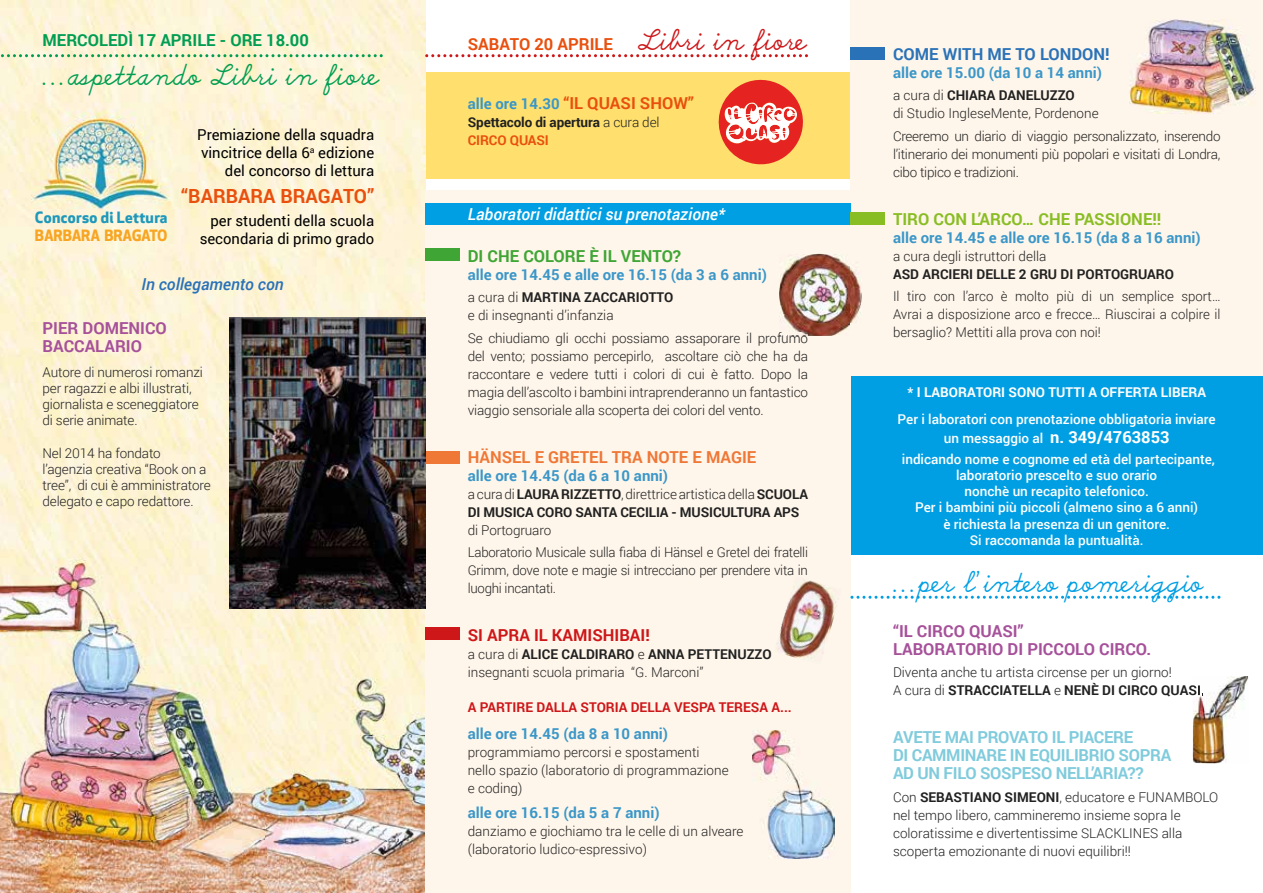
<style>
.page{position:relative;width:1263px;height:893px;background:#fff}
.page>*{position:absolute;margin:0;border:0;box-sizing:border-box;transform-origin:0 0}
.t1{font:31.5px "School Script";color:#009d52}
.t2{font:31.5px "School Script";color:#009fe3}
.t3{font:700 19.5px "Roboto";color:#e9500e}
.t4{font:700 16.5px/18px "Roboto";letter-spacing:-.02em;color:#80cbdc}
.t5{font:700 16.5px/17.5px "Roboto";color:#a6519a}
.t6{font:700 16.5px "Roboto";color:#e9500e}
.t7{font:italic 500 16.5px "Roboto";color:#fff}
.t8{font:700 16.5px "Roboto";color:#89bd24}
.t9{font:700 16.5px "Roboto";color:#ef7837}
.t10{font:700 16.5px "Roboto";color:#009d52}
.t11{font:700 16.5px "Roboto";color:#3fa535}
.t12{font:700 16.5px "Roboto";color:#cd1719}
.t13{font:700 16.5px "Roboto";color:#2a72b8}
.t14{font:italic 500 16.5px "Roboto";color:#2a72b8}
.t15{font:700 15.3px "Apex New";letter-spacing:.02em;color:#1e98bb}
.t16{font:700 15.3px "Apex New";letter-spacing:-.01em;color:#f7a522}
.t17{font:700 15px "Roboto";color:#3b97c8}
.t18{font:15px/18px "Roboto";color:#000;text-align:right}
.t19{font:300 13.5px/18px "Roboto";color:#212121}
.t20{font:500 13.5px/16.2px "Roboto";color:#fff;text-align:center}
.t21{font:700 13.5px/18px "Roboto";letter-spacing:-.01em;color:#212121}
.t22{font:300 13.5px/22.5px "Roboto";letter-spacing:-.02em;color:#212121}
.t23{font:700 13.5px "Roboto";color:#cd1719}
.t24{font:700 13.5px "Roboto";color:#fff}
.s1{font-family:"School Script";font-weight:400;font-size:31.5px;color:#cd1719}
.s2{font-size:15px;color:#3b97c8}
.s3{font-weight:300}
.s4{color:#e9500e}
.s5{font-weight:700}
.s6{font-weight:700;font-size:16.5px}
</style>
<div class="page">
<div style="left:426px;top:72px;width:424px;height:107px;background:#ffe06e"></div>
<img style="left:0;top:0;width:425px;height:893px">
<div style="left:425px;top:190px;width:425px;height:703px;background:#fff6eb"></div>
<div style="left:850px;top:0;width:413px;height:455px;background:#fff6eb"></div>
<svg style="left:0;top:54px;width:383px;height:3px"></svg>
<svg style="left:425px;top:54px;width:383px;height:3px"></svg>
<div style="left:425px;top:249px;width:34px;height:12px;background:#3fa535"></div>
<div style="left:425px;top:451px;width:34px;height:13px;background:#ef7837"></div>
<div style="left:425px;top:627px;width:34px;height:13px;background:#cd1719"></div>
<div style="left:425px;top:203px;width:425px;height:22px;background:#009fe3"></div>
<div style="left:850px;top:47px;width:34px;height:13px;background:#2a72b8"></div>
<div style="left:850px;top:212px;width:34px;height:13px;background:#89bd24"></div>
<div style="left:851px;top:376px;width:412px;height:179px;background:#009fe3"></div>
<img style="left:230px;top:317px;width:195px;height:291px">
<svg style="left:718px;top:79px;width:85px;height:86px"></svg>
<svg style="left:850px;top:596px;width:370px;height:3px"></svg>
<img style="left:32px;top:109px;width:139px;height:100px">
<img style="left:779px;top:254px;width:82px;height:82px">
<img style="left:779px;top:332px;width:29px;height:4px">
<img style="left:776px;top:579px;width:61px;height:80px">
<img style="left:1193px;top:676px;width:55px;height:87px">
<img style="left:1193px;top:683px;width:7px;height:14px">
<img style="left:1129px;top:19px;width:127px;height:94px">
<img style="left:752px;top:730px;width:82px;height:128px">
<p class="t10" style="left:43px;top:28px;width:268px">MERCOLEDÌ 17 APRILE - ORE 18.00</p>
<h1 class="t1" style="left:43px;top:56px;width:338px">...aspettando Libri in fiore</h1>
<p class="t18" style="left:197px;top:125px;width:178px">Premiazione della squadra vincitrice della 6<sup>a</sup> edizione del concorso di lettura</p>
<h2 class="t3" style="left:181px;top:182px;width:194px">“BARBARA BRAGATO”</h2>
<p class="t18" style="left:200px;top:211px;width:176px">per studenti della scuola secondaria di primo grado</p>
<p class="t14" style="left:142px;top:273px;width:144px">In collegamento con</p>
<p class="t15" style="left:35px;top:206px;width:134px">Concorso di Lettura</p>
<p class="t16" style="left:35px;top:224px;width:134px">BARBARA BRAGATO</p>
<p class="t5" style="left:43px;top:319px;width:126px">PIER DOMENICO<br>BACCALARIO</p>
<p class="t19" style="left:43px;top:363px;width:162px;line-height:16.2px">Autore di numerosi romanzi per ragazzi e albi illustrati, giornalista e sceneggiatore di serie animate.</p>
<p class="t19" style="left:43px;top:444px;width:170px;line-height:16.2px">Nel 2014 ha fondato l’agenzia creativa “Book on a tree”, di cui è amministratore delegato e capo redattore.</p>
<p class="t6" style="left:468px;top:33px;width:340px">SABATO 20 APRILE <span class="s1">Libri in fiore</span></p>
<p class="t6" style="left:468px;top:91px;width:228px"><span class="s2">alle ore 14.30</span> “IL QUASI SHOW”</p>
<p class="t21" style="left:468px;top:112px;width:193px">Spettacolo di apertura <span class="s3">a cura del<br></span><span class="s4">CIRCO QUASI</span></p>
<p class="t7" style="left:468px;top:202px;width:259px">Laboratori didattici su prenotazione*</p>
<p class="t11" style="left:468px;top:244px;width:215px">DI CHE COLORE È IL VENTO?</p>
<p class="t17" style="left:468px;top:264px;width:301px">alle ore 14.45 e alle ore 16.15 (da 3 a 6 anni)</p>
<p class="t19" style="left:468px;top:288px;width:207px">a cura di <span class="s5">MARTINA ZACCARIOTTO </span>e di insegnanti d’infanzia</p>
<p class="t19" style="left:468px;top:328px;width:342px;text-align:justify">Se chiudiamo gli occhi possiamo assaporare il profumo del vento; possiamo percepirlo, ascoltare ciò che ha da raccontare e vedere tutti i colori di cui è fatto. Dopo la magia dell’ascolto i bambini intraprenderanno un fantastico viaggio sensoriale alla scoperta dei colori del vento.</p>
<p class="t9" style="left:468px;top:445px;width:290px">HÄNSEL E GRETEL TRA NOTE E MAGIE</p>
<p class="t17" style="left:468px;top:465px;width:202px">alle ore 14.45 (da 6 a 10 anni)</p>
<p class="t21" style="left:468px;top:484px;width:342px"><span class="s3">a cura di</span> LAURA RIZZETTO<span class="s3">, direttrice artistica della</span> SCUOLA<br>DI MUSICA CORO SANTA CECILIA - MUSICULTURA APS</p>
<p class="t22" style="left:468px;top:518px;width:342px">di Portogruaro<br>Laboratorio Musicale sulla fiaba di Hänsel e Gretel dei fratelli</p>
<p class="t22" style="left:468px;top:561px;width:342px;line-height:18px">Grimm, dove note e magie si intrecciano per prendere vita in luoghi incantati.</p>
<p class="t12" style="left:468px;top:624px;width:184px">SI APRA IL KAMISHIBAI!</p>
<p class="t19" style="left:468px;top:645px;width:305px">a cura di <span class="s5">ALICE CALDIRARO</span> e <span class="s5">ANNA PETTENUZZO </span>insegnanti scuola primaria “G. Marconi”</p>
<p class="t23" style="left:468px;top:697px;width:326px">A PARTIRE DALLA STORIA DELLA VESPA TERESA A...</p>
<p class="t17" style="left:468px;top:723px;width:202px">alle ore 14.45 (da 8 a 10 anni)</p>
<p class="t19" style="left:468px;top:742px;width:262px">programmiamo percorsi e spostamenti nello spazio (laboratorio di programmazione e coding)</p>
<p class="t17" style="left:468px;top:802px;width:193px">alle ore 16.15 (da 5 a 7 anni)</p>
<p class="t19" style="left:468px;top:822px;width:277px">danziamo e giochiamo tra le celle di un alveare (laboratorio ludico-espressivo)</p>
<p class="t13" style="left:893px;top:42px;width:218px">COME WITH ME TO LONDON!</p>
<p class="t17" style="left:893px;top:62px;width:211px">alle ore 15.00 (da 10 a 14 anni)</p>
<p class="t19" style="left:893px;top:86px;width:207px">a cura di <span class="s5">CHIARA DANELUZZO<br></span>di Studio IngleseMente, Pordenone</p>
<p class="t19" style="left:893px;top:127px;width:329px;text-align:justify">Creeremo un diario di viaggio personalizzato, inserendo l’itinerario dei monumenti più popolari e visitati di Londra, cibo tipico e tradizioni.</p>
<p class="t8" style="left:893px;top:207px;width:270px">TIRO CON L’ARCO… CHE PASSIONE!!</p>
<p class="t17" style="left:893px;top:227px;width:309px">alle ore 14.45 e alle ore 16.15 (da 8 a 16 anni)</p>
<p class="t19" style="left:893px;top:247px;width:155px">a cura degli istruttori della</p>
<p class="t21" style="left:893px;top:264px;width:283px">ASD ARCIERI DELLE 2 GRU DI PORTOGRUARO</p>
<p class="t19" style="left:893px;top:287px;width:329px;text-align:justify">Il tiro con l’arco è molto più di un semplice sport… Avrai a disposizione arco e frecce… Riuscirai a colpire il bersaglio? Mettiti alla prova con noi!</p>
<p class="t24" style="left:907px;top:383px;width:300px">* I LABORATORI SONO TUTTI A OFFERTA LIBERA</p>
<p class="t20" style="left:898px;top:408px;width:320px;line-height:20.1px">Per i laboratori con prenotazione obbligatoria inviare un messaggio al <span class="s6">n. 349/4763853<br></span>indicando nome e cognome ed età del partecipante,</p>
<p class="t20" style="left:915px;top:467px;width:285px">laboratorio prescelto e suo orario<br>nonchè un recapito telefonico.<br>Per i bambini più piccoli (almeno sino a 6 anni) è richiesta la presenza di un genitore.<br>Si raccomanda la puntualità.</p>
<h1 class="t2" style="left:893px;top:563px;width:312px">...per l’intero pomeriggio</h1>
<p class="t5" style="left:893px;top:621px;width:260px;line-height:18px">“IL CIRCO QUASI”<br>LABORATORIO DI PICCOLO CIRCO.</p>
<p class="t19" style="left:893px;top:663px;width:313px">Diventa anche tu artista circense per un giorno!<br>A cura di <span class="s5">STRACCIATELLA</span> e <span class="s5">NENÈ DI CIRCO QUASI</span>.</p>
<p class="t4" style="left:893px;top:727px;width:280px">AVETE MAI PROVATO IL PIACERE<br>DI CAMMINARE IN EQUILIBRIO SOPRA<br>AD UN FILO SOSPESO NELL’ARIA??</p>
<p class="t19" style="left:893px;top:787px;width:327px">Con <span class="s5">SEBASTIANO SIMEONI</span>, educatore e FUNAMBOLO nel tempo libero, cammineremo insieme sopra le coloratissime e divertentissime SLACKLINES alla scoperta emozionante di nuovi equilibri!!</p>
</div>
